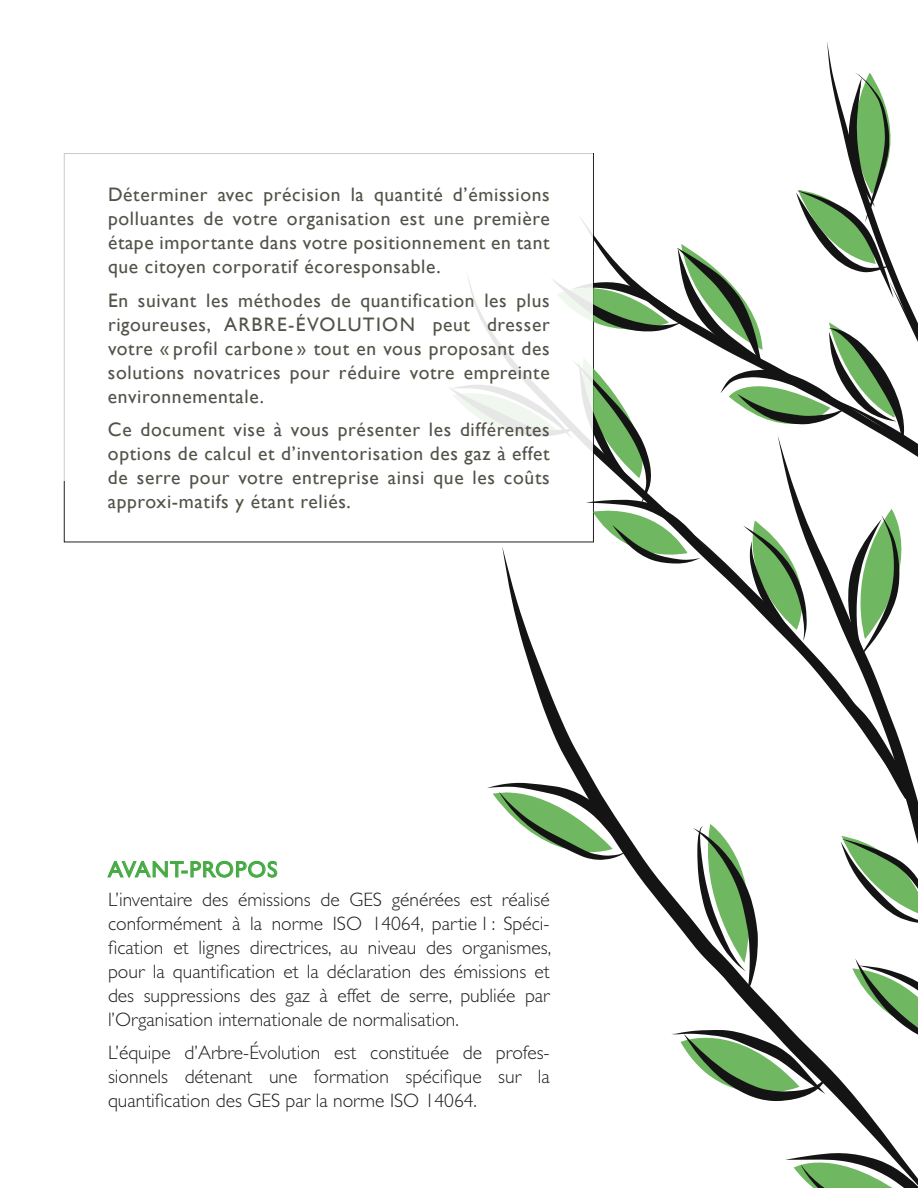
<style>
.page{position:relative;width:918px;height:1188px;background:#fff}
.page>*{position:absolute;margin:0;border:0;box-sizing:border-box;transform-origin:0 0}
.t1{font:22.5px "Gill Sans";letter-spacing:.05em;color:#44aa42}
.t2{font:19.5px/24px "Gill Sans";letter-spacing:.035em;color:#535249;text-align:justify}
.t3{font:300 19.5px/24px "Gill Sans";color:#231f20;text-align:justify}
</style>
<div class="page">
<svg style="left:107px;top:861px;width:170px;height:17px"></svg>
<svg style="left:448px;top:73px;width:470px;height:1115px"></svg>
<p class="t2" style="left:108px;top:182px;width:443px">Déterminer avec précision la quantité d’émissions polluantes de votre organisation est une première étape importante dans votre positionnement en tant que citoyen corporatif écoresponsable.</p>
<p class="t2" style="left:108px;top:288px;width:443px">En suivant les méthodes de quantification les plus rigoureuses, ARBRE-ÉVOLUTION peut dresser votre « profil carbone » tout en vous proposant des solutions novatrices pour réduire votre empreinte environnementale.</p>
<p class="t2" style="left:108px;top:418px;width:443px">Ce document vise à vous présenter les différentes options de calcul et d’inventorisation des gaz à effet de serre pour votre entreprise ainsi que les coûts approxi-matifs y étant reliés.</p>
<p class="t1" style="left:108px;top:856px;width:171px">AVANT-PROPOS</p>
<p class="t3" style="left:108px;top:888px;width:445px">L’inventaire des émissions de GES générées est réalisé conformément à la norme ISO 14064, partie 1: Spéci&shy;fication et lignes directrices, au niveau des organismes, pour la quantification et la déclaration des émissions et des suppressions des gaz à effet de serre, publiée par l’Organisation internationale de normalisation.</p>
<p class="t3" style="left:108px;top:1041px;width:443px">L’équipe d’Arbre-Évolution est constituée de profes&shy;sionnels détenant une formation spécifique sur la quantification des GES par la norme ISO 14064.</p>
</div>
